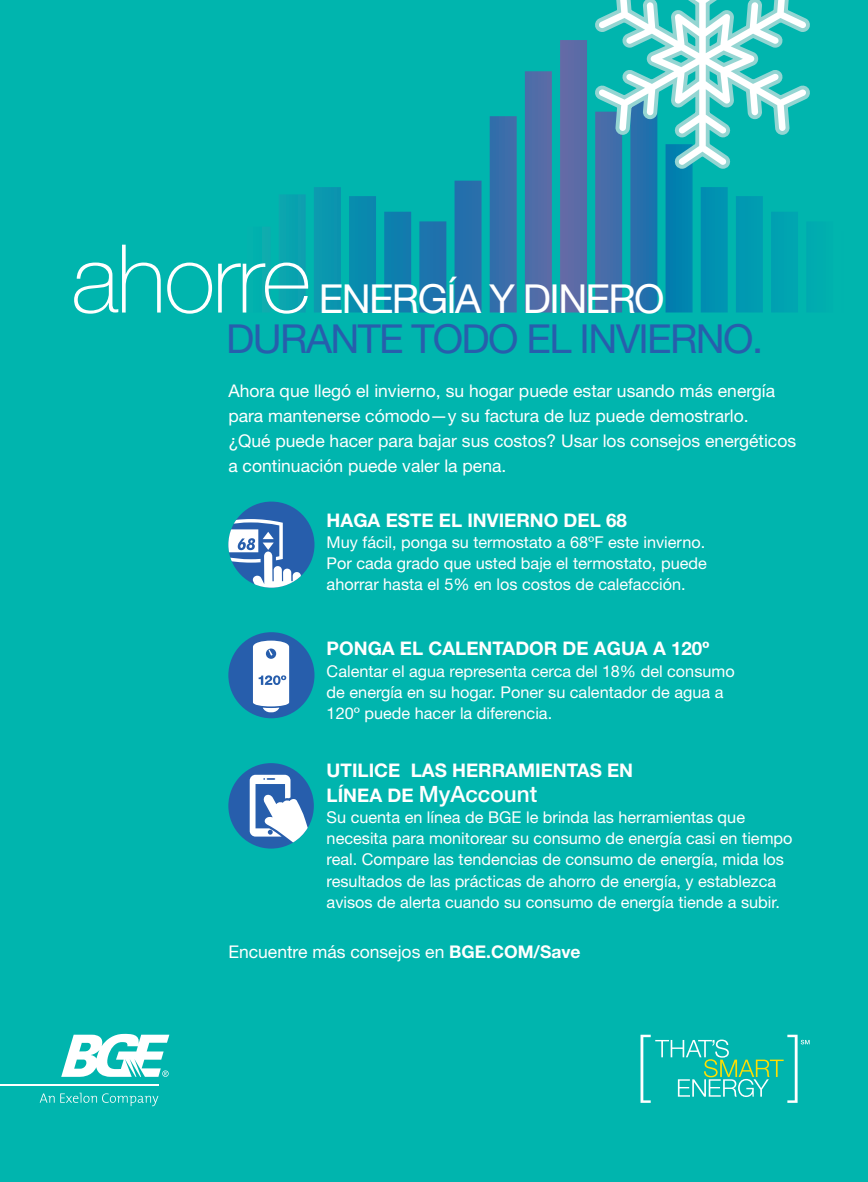
<style>
.page{position:relative;width:868px;height:1182px;background:#fff}
.page>*{position:absolute;margin:0;border:0;box-sizing:border-box;transform-origin:0 0}
.t1{font:100 95px "Helvetica Neue LT Std";letter-spacing:-.02em;color:#fff}
.t2{font:40px "Helvetica Neue LT Std";letter-spacing:-.04em;color:#275eac}
.t3{font:40px "Helvetica Neue LT Std";letter-spacing:-.04em;color:#fff}
.t4{font:500 22.5px "Helvetica Neue LT Std";color:#fff}
.t5{font:700 18.75px "Helvetica Neue LT Std";color:#fff}
.t6{font:17.5px/25px "Helvetica Neue LT Std";color:#fff}
.t7{font:16.25px/21.2px "Helvetica Neue LT Std";color:#fff}
.s1{font-weight:700;font-size:18.75px}
.s2{font-weight:700}
</style>
<div class="page">
<div style="left:0;top:0;width:867px;height:1181px;background:#00b5ae"></div>
<div style="left:228px;top:501px;width:86px;height:86px;background:#275eac;border-radius:50%"></div>
<svg style="left:228px;top:519px;width:73px;height:68px"></svg>
<svg style="left:262px;top:40px;width:549px;height:272px"></svg>
<svg style="left:591px;top:0;width:220px;height:172px"></svg>
<div style="left:228px;top:763px;width:86px;height:85px;background:#275eac;border-radius:50%"></div>
<svg style="left:250px;top:774px;width:57px;height:68px"></svg>
<div style="left:228px;top:632px;width:86px;height:86px;background:#275eac;border-radius:50%"></div>
<svg style="left:253px;top:640px;width:36px;height:72px;background:#d9e2f0"></svg>
<svg style="left:640px;top:1034px;width:169px;height:68px"></svg>
<hr style="left:12px;top:1084px;width:146px;height:1px;background:#fff">
<svg style="left:40px;top:1092px;width:118px;height:14px"></svg>
<svg style="left:61px;top:1033px;width:108px;height:44px"></svg>
<svg style="left:0;top:1084px;width:12px;height:1px"></svg>
<p class="t1" style="left:71px;top:224px;width:241px">ahorre</p>
<p class="t3" style="left:319px;top:274px;width:347px">ENERGÍA Y DINERO</p>
<p class="t2" style="left:226px;top:314px;width:538px">DURANTE TODO EL INVIERNO.</p>
<p class="t6" style="left:228px;top:378px;width:569px">Ahora que llegó el invierno, su hogar puede estar usando más energía para mantenerse cómodo—y su factura de luz puede demostrarlo.<br>¿Qué puede hacer para bajar sus costos? Usar los consejos energéticos a continuación puede valer la pena.</p>
<p class="t5" style="left:326px;top:508px;width:302px">HAGA ESTE EL INVIERNO DEL 68</p>
<p class="t7" style="left:326px;top:531px;width:381px;text-align:justify">Muy fácil, ponga su termostato a 68ºF este invierno.<br>Por cada grado que usted baje el termostato, puede ahorrar hasta el 5% en los costos de calefacción.</p>
<p class="t5" style="left:326px;top:637px;width:384px">PONGA EL CALENTADOR DE AGUA A 120º</p>
<p class="t7" style="left:326px;top:660px;width:409px">Calentar el agua representa cerca del 18% del consumo de energía en su hogar. Poner su calentador de agua a<br>120º puede hacer la diferencia.</p>
<p class="t5" style="left:326px;top:758px;width:308px">UTILICE LAS HERRAMIENTAS EN</p>
<p class="t4" style="left:326px;top:780px;width:212px"><span class="s1">LÍNEA DE</span> MyAccount</p>
<p class="t7" style="left:326px;top:806px;width:467px">Su cuenta en línea de BGE le brinda las herramientas que necesita para monitorear su consumo de energía casi en tiempo real. Compare las tendencias de consumo de energía, mida los resultados de las prácticas de ahorro de energía, y establezca avisos de alerta cuando su consumo de energía tiende a subir.</p>
<p class="t6" style="left:228px;top:938px;width:354px">Encuentre más consejos en <span class="s2">BGE.COM/Save</span></p>
</div>
